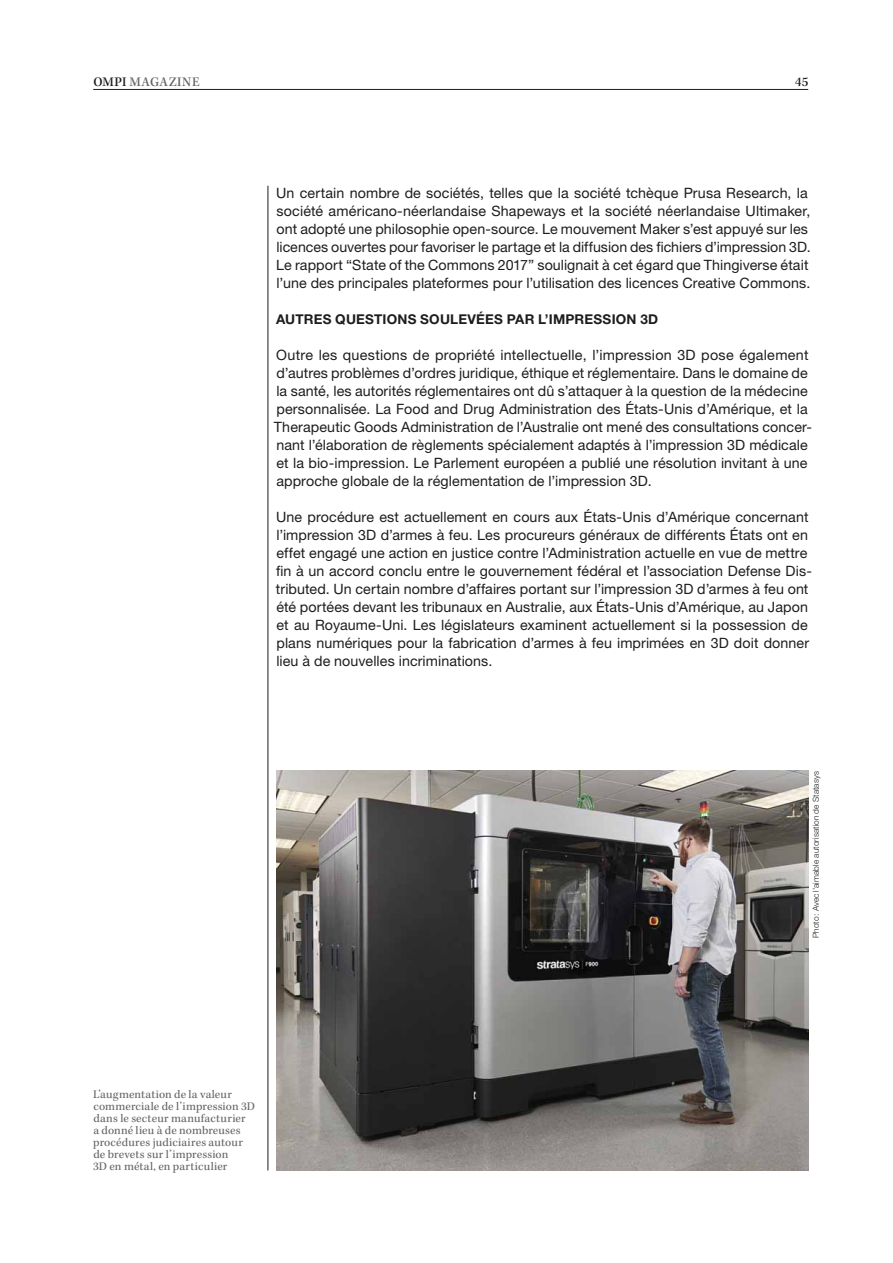
<style>
.page{position:relative;width:893px;height:1263px;background:#fff}
.page>*{position:absolute;margin:0;border:0;box-sizing:border-box;transform-origin:0 0}
.t1{font:14.25px/18px "Helvetica Neue LT Std";letter-spacing:.005em;color:#1d1d1b}
.t2{font:700 13.5px "Helvetica Neue LT Std";letter-spacing:.015em;color:#1d1d1b}
.t3{font:500 13.5px "Kepler Std";letter-spacing:.035em;color:#646463}
.t4{font:500 13.5px "Kepler Std";color:#1d1d1b}
.t5{font:12px/12px "Kepler Std";letter-spacing:.01em;color:#646463}
.t6{font:300 8.25px "Helvetica Neue LT Std";letter-spacing:.01em;color:#1d1d1b}
.s1{color:#1d1d1b}
</style>
<div class="page">
<hr style="left:93px;top:89px;width:714px;height:1px;background:#1d1d1b">
<hr style="left:267px;top:186px;width:1px;height:984px;background:#1d1d1b">
<img style="left:276px;top:770px;width:531px;height:400px">
<p class="t3" style="left:93px;top:77px;width:108px"><span class="s1">OMPI</span> MAGAZINE</p>
<p class="t4" style="left:794px;top:77px;width:15px">45</p>
<p class="t1" style="left:276px;top:185px;width:536px">Un certain nombre de sociétés, telles que la société tchèque Prusa Research, la société américano-néerlandaise Shapeways et la société néerlandaise Ultimaker, ont adopté une philosophie open-source. Le mouvement Maker s’est appuyé sur les licences ouvertes pour favoriser le partage et la diffusion des fichiers d’impression 3D.<br>Le rapport “State of the Commons 2017” soulignait à cet égard que Thingiverse était l’une des principales plateformes pour l’utilisation des licences Creative Commons.</p>
<p class="t2" style="left:276px;top:314px;width:383px">AUTRES QUESTIONS SOULEVÉES PAR L’IMPRESSION 3D</p>
<p class="t1" style="left:274px;top:347px;width:539px">Outre les questions de propriété intellectuelle, l’impression 3D pose également d’autres problèmes d’ordres juridique, éthique et réglementaire. Dans le domaine de la santé, les autorités réglementaires ont dû s’attaquer à la question de la médecine personnalisée. La Food and Drug Administration des États-Unis d’Amérique, et la Therapeutic Goods Administration de l’Australie ont mené des consultations concer&shy;nant l’élaboration de règlements spécialement adaptés à l’impression 3D médicale et la bio-impression. Le Parlement européen a publié une résolution invitant à une approche globale de la réglementation de l’impression 3D.</p>
<p class="t1" style="left:276px;top:509px;width:537px">Une procédure est actuellement en cours aux États-Unis d’Amérique concernant l’impression 3D d’armes à feu. Les procureurs généraux de différents États ont en effet engagé une action en justice contre l’Administration actuelle en vue de mettre fin à un accord conclu entre le gouvernement fédéral et l’association Defense Dis&shy;tributed. Un certain nombre d’affaires portant sur l’impression 3D d’armes à feu ont été portées devant les tribunaux en Australie, aux États-Unis d’Amérique, au Japon et au Royaume-Uni. Les législateurs examinent actuellement si la possession de plans numériques pour la fabrication d’armes à feu imprimées en 3D doit donner lieu à de nouvelles incriminations.</p>
<p class="t5" style="left:93px;top:1089px;width:163px">L’augmentation de la valeur commerciale de l’impression 3D dans le secteur manufacturier<br>a donné lieu à de nombreuses procédures judiciaires autour de brevets sur l’impression<br>3D en métal, en particulier</p>
<p class="t6" style="left:812px;top:937px;width:168px;rotate:-90deg">Photo : Avec l'aimable autorisation de Statasys</p>
</div>
